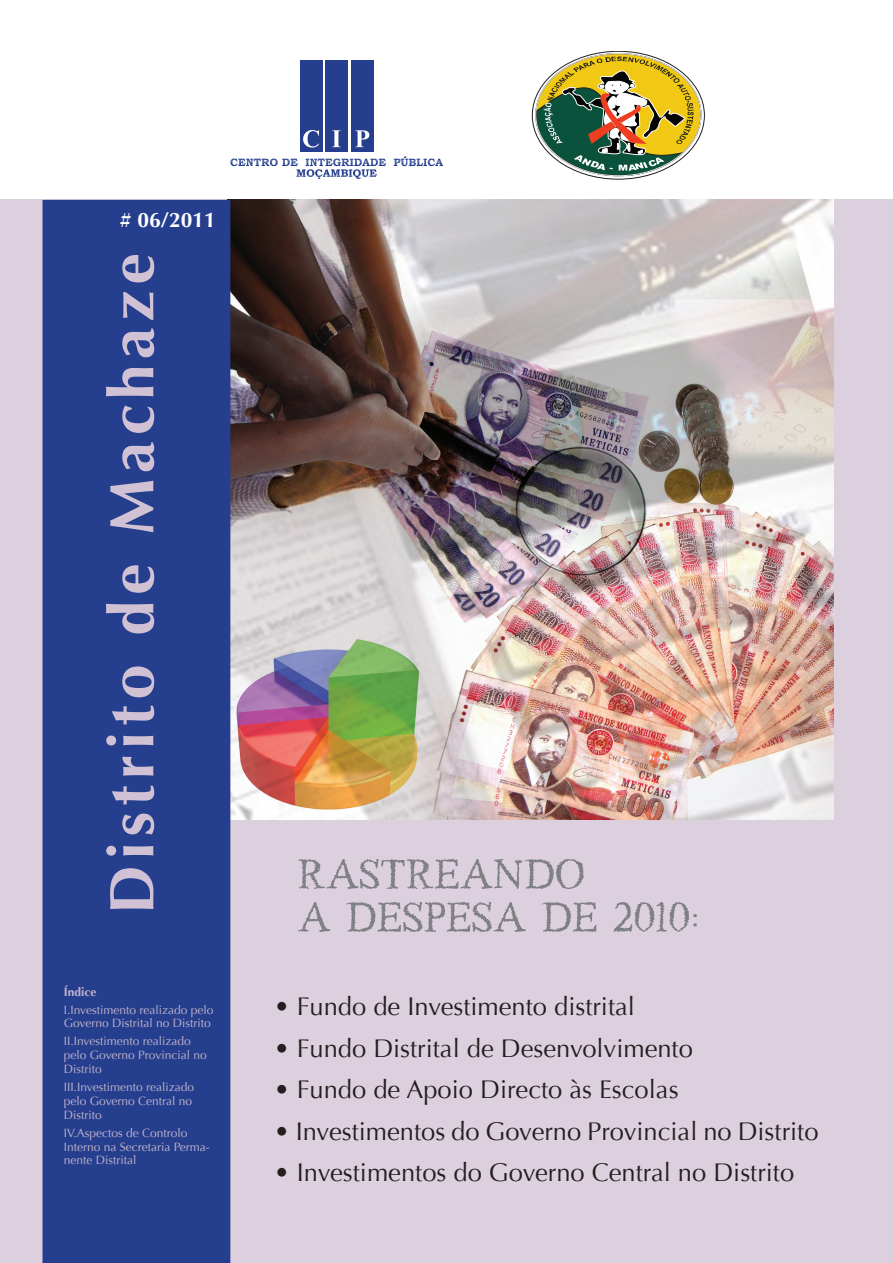
<style>
.page{position:relative;width:893px;height:1263px;background:#fff}
.page>*{position:absolute;margin:0;border:0;box-sizing:border-box;transform-origin:0 0}
.t1{font:700 63px "Optima";letter-spacing:.09em;color:#d0c2d4}
.t2{font:25.5px "Optima";color:#231f20}
.t3{font:700 21px "Optima";color:#fff}
.t4{font:12px/13.8px "Optima";color:#c6b5cb}
.t5{font:700 12px "Optima";color:#c6b5cb}
</style>
<div class="page">
<div style="left:0;top:200px;width:893px;height:1063px;background:#ddd0de"></div>
<img style="left:230px;top:200px;width:603px;height:619px">
<div style="left:351px;top:60px;width:23px;height:92px;background:#253f8e"></div>
<div style="left:300px;top:60px;width:22px;height:92px;background:#253f8e"></div>
<div style="left:325px;top:60px;width:23px;height:92px;background:#253f8e"></div>
<svg style="left:230px;top:156px;width:213px;height:23px"></svg>
<svg style="left:303px;top:130px;width:66px;height:18px"></svg>
<div style="left:43px;top:200px;width:187px;height:1063px;background:#253f8e"></div>
<svg style="left:298px;top:902px;width:399px;height:30px"></svg>
<svg style="left:298px;top:859px;width:286px;height:30px"></svg>
<svg style="left:531px;top:51px;width:163px;height:129px"></svg>
<h3 class="t3" style="left:120px;top:207px;width:97px"># 06/2011</h3>
<h1 class="t1" style="left:95px;top:914px;width:663px;rotate:-90deg">Distrito de Machaze</h1>
<p class="t5" style="left:64px;top:984px;width:34px">Índice</p>
<p class="t4" style="left:64px;top:1003px;width:151px">I.Investimento realizado pelo<br>Governo Distrital no Distrito</p>
<p class="t4" style="left:64px;top:1034px;width:144px">II.Investimento realizado pelo Governo Provincial no<br>Distrito</p>
<p class="t4" style="left:64px;top:1080px;width:132px">III.Investimento realizado pelo Governo Central no<br>Distrito</p>
<p class="t4" style="left:64px;top:1126px;width:148px">IV.Aspectos de Controlo<br>Interno na Secretaria Perma&shy;nente Distrital</p>
<h2 class="t2" style="left:274px;top:992px;width:362px">• Fundo de Investimento distrital</h2>
<h2 class="t2" style="left:274px;top:1033px;width:420px">• Fundo Distrital de Desenvolvimento</h2>
<h2 class="t2" style="left:274px;top:1075px;width:406px">• Fundo de Apoio Directo às Escolas</h2>
<h2 class="t2" style="left:274px;top:1116px;width:546px">• Investimentos do Governo Provincial no Distrito</h2>
<h2 class="t2" style="left:274px;top:1158px;width:521px">• Investimentos do Governo Central no Distrito</h2>
</div>
